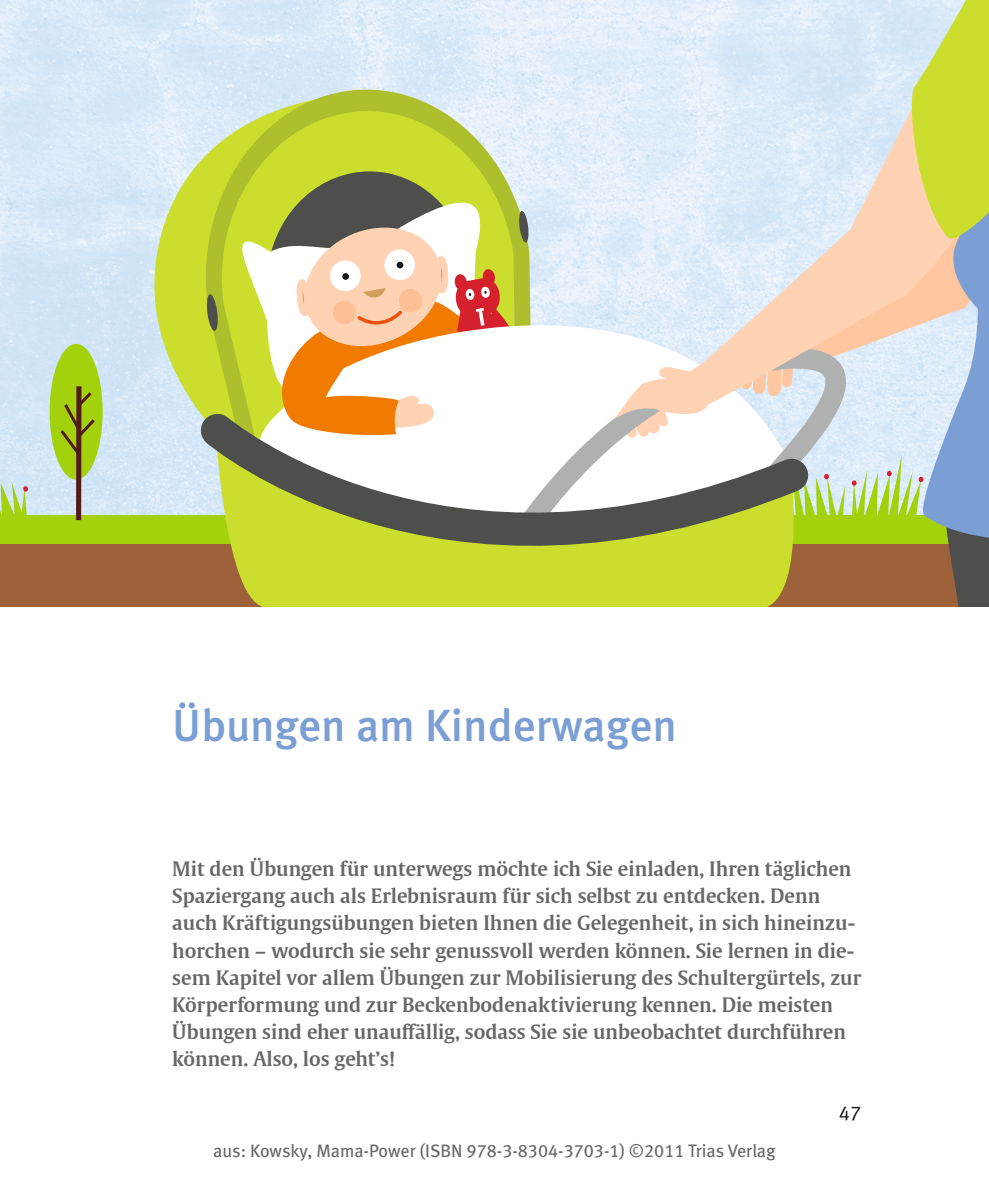
<style>
.page{position:relative;width:989px;height:1180px;background:#fff}
.page>*{position:absolute;margin:0;border:0;box-sizing:border-box;transform-origin:0 0}
.t1{font:45px "Meta Medium LF";color:#7b9fd4}
.t2{font:20.25px "Meta Normal LF";color:#151616}
.t3{font:600 19.8px/27px "Thieme Gulliver 2008";color:#676767}
.t4{font:18px "Meta Book LF";color:#676767}
</style>
<div class="page">
<img style="left:0;top:0;width:739px;height:515px">
<div style="left:0;top:516px;width:989px;height:90px;background:#9e623a"></div>
<div style="left:0;top:515px;width:980px;height:28px;background:#a3d20d"></div>
<div style="left:50px;top:344px;width:53px;height:136px;background:#a3d20d;border-radius:50%"></div>
<div style="left:76px;top:386px;width:5px;height:134px;background:#521b18"></div>
<svg style="left:60px;top:389px;width:38px;height:69px"></svg>
<svg style="left:0;top:469px;width:28px;height:46px"></svg>
<svg style="left:129px;top:94px;width:65px;height:356px;background:#d4e6c4"></svg>
<svg style="left:194px;top:76px;width:338px;height:321px;background:#ccdd7e"></svg>
<svg style="left:219px;top:174px;width:267px;height:223px;background:#abb74a"></svg>
<svg style="left:206px;top:293px;width:12px;height:39px"></svg>
<svg style="left:225px;top:306px;width:46px;height:91px;background:#c7d937"></svg>
<svg style="left:529px;top:305px;width:114px;height:92px"></svg>
<svg style="left:643px;top:218px;width:96px;height:179px;background:#e5ecf4"></svg>
<svg style="left:184px;top:397px;width:651px;height:210px"></svg>
<svg style="left:615px;top:367px;width:103px;height:71px"></svg>
<svg style="left:739px;top:0;width:250px;height:606px;background:#ccceb2"></svg>
<svg style="left:271px;top:210px;width:258px;height:241px"></svg>
<div style="left:330px;top:260px;width:30px;height:31px;background:#fff;border-radius:50%"></div>
<div style="left:333px;top:301px;width:23px;height:23px;background:#ffbf94;border-radius:50%"></div>
<div style="left:399px;top:289px;width:23px;height:23px;background:#ffbf94;border-radius:50%"></div>
<div style="left:384px;top:249px;width:31px;height:31px;background:#fff;border-radius:50%"></div>
<div style="left:342px;top:273px;width:7px;height:7px;background:#151616;border-radius:50%"></div>
<div style="left:396px;top:262px;width:7px;height:6px;background:#151616;border-radius:50%"></div>
<h1 class="t1" style="left:172px;top:710px;width:506px">Übungen am Kinderwagen</h1>
<p class="t3" style="left:172px;top:857px;width:690px">Mit den Übungen für unterwegs möchte ich Sie einladen, Ihren täglichen Spaziergang auch als Erlebnisraum für sich selbst zu entdecken. Denn auch Kräftigungsübungen bieten Ihnen die Gelegenheit, in sich hineinzu&shy;horchen – wodurch sie sehr genussvoll werden können. Sie lernen in die&shy;sem Kapitel vor allem Übungen zur Mobilisierung des Schultergürtels, zur Körperformung und zur Beckenbodenaktivierung kennen. Die meisten Übungen sind eher unauffällig, sodass Sie sie unbeobachtet durchführen können. Also, los geht’s!</p>
<p class="t4" style="left:213px;top:1145px;width:564px">aus: Kowsky, Mama-Power (ISBN 978-3-8304-3703-1) ©2011 Trias Verlag</p>
<p class="t2" style="left:838px;top:1105px;width:24px">47</p>
</div>
